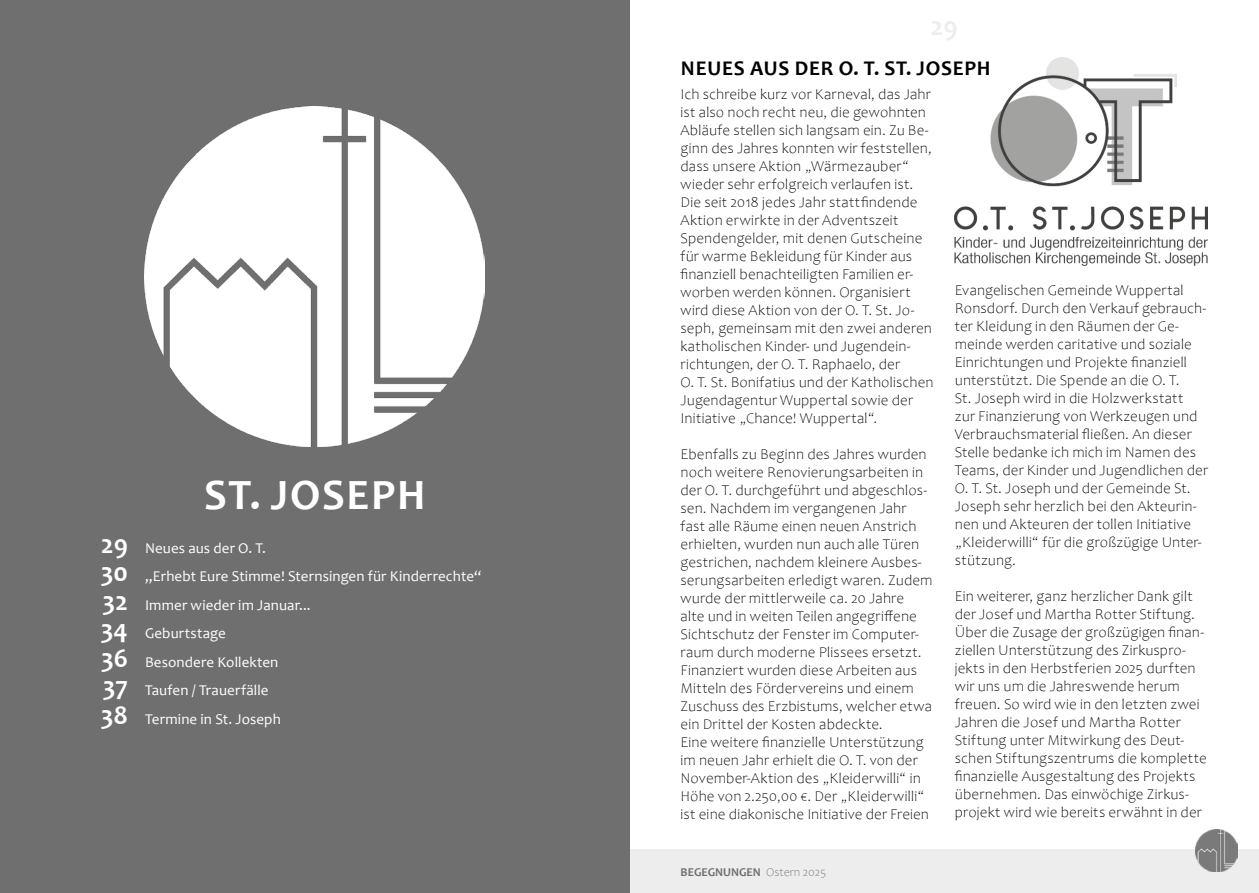
<style>
.page{position:relative;width:1259px;height:893px;background:#fff}
.page>*{position:absolute;margin:0;border:0;box-sizing:border-box;transform-origin:0 0}
.t1{font:700 43.5px "Candara";letter-spacing:.04em;color:#fff}
.t2{font:700 21px "Candara";letter-spacing:.035em;color:#000}
.t3{font:300 15px/18px "Candara";letter-spacing:.01em;color:#000}
.t4{font:15px/28.5px "Candara";letter-spacing:.005em;color:#fff}
.t5{font:700 12px "Candara";color:#706f6f}
.s1{font-weight:700;font-size:27px}
.s2{font-weight:300}
</style>
<div class="page">
<div style="left:629px;top:850px;width:630px;height:43px;background:#ededed"></div>
<img style="left:1195px;top:829px;width:42px;height:43px">
<img style="left:955px;top:57px;width:253px;height:209px">
<div style="left:0;top:0;width:629px;height:893px;background:#706f6f"></div>
<img style="left:145px;top:107px;width:340px;height:339px">
<h1 class="t1" style="left:204px;top:468px;width:223px">ST. JOSEPH</h1>
<p class="t4" style="left:101px;top:533px;width:382px"><span class="s1">29</span> Neues aus der O. T.<br><span class="s1">30</span> „Erhebt Eure Stimme! Sternsingen für Kinderrechte“<br><span class="s1">32</span> Immer wieder im Januar...<br><span class="s1">34</span> Geburtstage<br><span class="s1">36</span> Besondere Kollekten<br><span class="s1">37</span> Taufen / Trauerfälle<br><span class="s1">38</span> Termine in St. Joseph</p>
<h2 class="t2" style="left:681px;top:55px;width:311px">NEUES AUS DER O. T. ST. JOSEPH</h2>
<p class="t3" style="left:680px;top:85px;width:254px">Ich schreibe kurz vor Karneval, das Jahr ist also noch recht neu, die gewohnten Abläufe stellen sich langsam ein. Zu Be&shy;ginn des Jahres konnten wir feststellen, dass unsere Aktion „Wärmezauber“ wieder sehr erfolgreich verlaufen ist.<br>Die seit 2018 jedes Jahr stattfindende Aktion erwirkte in der Adventszeit Spendengelder, mit denen Gutscheine für warme Bekleidung für Kinder aus finanziell benachteiligten Familien er&shy;worben werden können. Organisiert wird diese Aktion von der O. T. St. Jo&shy;seph, gemeinsam mit den zwei anderen katholischen Kinder- und Jugendein&shy;richtungen, der O. T. Raphaelo, der<br>O. T. St. Bonifatius und der Katholischen Jugendagentur Wuppertal sowie der Initiative „Chance! Wuppertal“.</p>
<p class="t3" style="left:680px;top:445px;width:253px">Ebenfalls zu Beginn des Jahres wurden noch weitere Renovierungsarbeiten in der O. T. durchgeführt und abgeschlos&shy;sen. Nachdem im vergangenen Jahr fast alle Räume einen neuen Anstrich erhielten, wurden nun auch alle Türen gestrichen, nachdem kleinere Ausbes&shy;serungsarbeiten erledigt waren. Zudem wurde der mittlerweile ca. 20 Jahre<br>alte und in weiten Teilen angegriffene Sichtschutz der Fenster im Computer&shy;raum durch moderne Plissees ersetzt.<br>Finanziert wurden diese Arbeiten aus Mitteln des Fördervereins und einem Zuschuss des Erzbistums, welcher etwa ein Drittel der Kosten abdeckte.<br>Eine weitere finanzielle Unterstützung im neuen Jahr erhielt die O. T. von der November-Aktion des „Kleiderwilli“ in Höhe von 2.250,00 €. Der „Kleiderwilli“ ist eine diakonische Initiative der Freien</p>
<p class="t5" style="left:680px;top:864px;width:147px">BEGEGNUNGEN <span class="s2">Ostern 2025</span></p>
<p class="t3" style="left:955px;top:281px;width:255px">Evangelischen Gemeinde Wuppertal Ronsdorf. Durch den Verkauf gebrauch&shy;ter Kleidung in den Räumen der Ge&shy;meinde werden caritative und soziale Einrichtungen und Projekte finanziell unterstützt. Die Spende an die O. T.<br>St. Joseph wird in die Holzwerkstatt<br>zur Finanzierung von Werkzeugen und Verbrauchsmaterial fließen. An dieser Stelle bedanke ich mich im Namen des Teams, der Kinder und Jugendlichen der O. T. St. Joseph und der Gemeinde St.<br>Joseph sehr herzlich bei den Akteurin&shy;nen und Akteuren der tollen Initiative „Kleiderwilli“ für die großzügige Unter&shy;stützung.</p>
<p class="t3" style="left:955px;top:587px;width:253px">Ein weiterer, ganz herzlicher Dank gilt der Josef und Martha Rotter Stiftung.<br>Über die Zusage der großzügigen finan&shy;ziellen Unterstützung des Zirkuspro&shy;jekts in den Herbstferien 2025 durften wir uns um die Jahreswende herum freuen. So wird wie in den letzten zwei Jahren die Josef und Martha Rotter Stiftung unter Mitwirkung des Deut&shy;schen Stiftungszentrums die komplette finanzielle Ausgestaltung des Projekts übernehmen. Das einwöchige Zirkus&shy;projekt wird wie bereits erwähnt in der</p>
</div>
